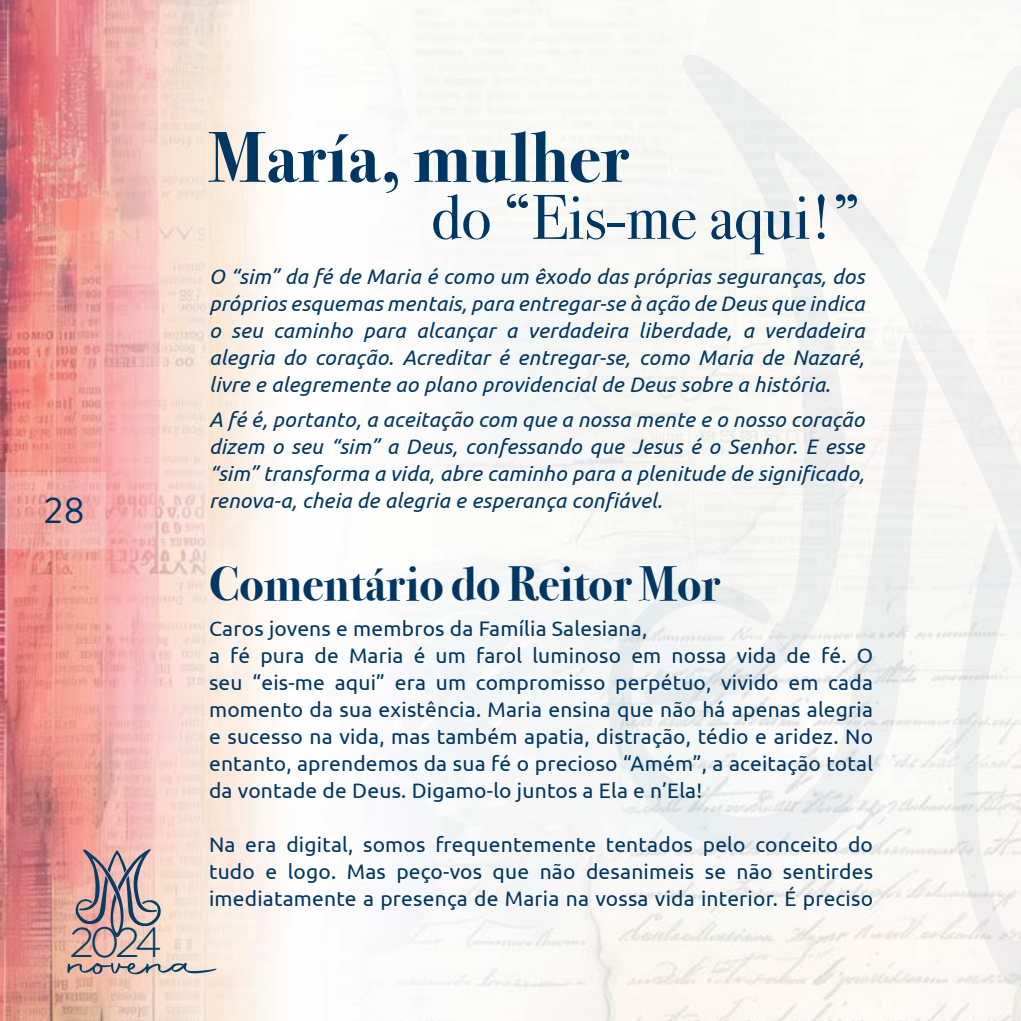
<style>
.page{position:relative;width:1021px;height:1021px;background:#fff}
.page>*{position:absolute;margin:0;border:0;box-sizing:border-box;transform-origin:0 0}
.t1{font:700 72px "Bodoni Svty Two ITCTT";color:#003662}
.t2{font:63px "Bodoni Svty Two ITCTT";color:#003662}
.t3{font:60px "Autography";color:#053e62}
.TITOLO{font:700 48px "Bodoni Svty Two ITCTT";color:#003662}
.t4{font:300 42px "Gotham";color:#053e62}
.t5{font:36px "Brandon Text";color:#003662}
.t6{font:21px/27px "Ubuntu";letter-spacing:.01em;color:#003662;text-align:justify}
.t7{font:italic 21px/27px "Ubuntu";letter-spacing:.01em;color:#003662;text-align:justify}
</style>
<div class="page">
<img style="left:0;top:0;width:1020px;height:1020px">
<svg style="left:0;top:472px;width:106px;height:77px;background:#efa7a3"></svg>
<svg style="left:604px;top:334px;width:38px;height:523px;fill:#f4f6f3"></svg>
<svg style="left:642px;top:53px;width:378px;height:933px;fill:#f7f7f3"></svg>
<svg style="left:923px;top:65px;width:97px;height:239px"></svg>
<svg style="left:75px;top:849px;width:87px;height:88px;background:#bda0a0"></svg>
<h3 class="t5" style="left:44px;top:486px;width:43px">28</h3>
<h3 class="t4" style="left:69px;top:919px;width:94px">2024</h3>
<p class="t1" style="left:209px;top:98px;width:422px">María, mulher</p>
<p class="t2" style="left:431px;top:166px;width:431px">do “Eis-me aqui!”</p>
<p class="t7" style="left:209px;top:262px;width:657px">O “sim” da fé de Maria é como um êxodo das próprias seguranças, dos próprios esquemas mentais, para entregar-se à ação de Deus que indica o seu caminho para alcançar a verdadeira liberdade, a verdadeira alegria do coração. Acreditar é entregar-se, como Maria de Nazaré, livre e alegremente ao plano providencial de Deus sobre a história.</p>
<p class="t7" style="left:209px;top:406px;width:657px">A fé é, portanto, a aceitação com que a nossa mente e o nosso coração dizem o seu “sim” a Deus, confessando que Jesus é o Senhor. E esse “sim” transforma a vida, abre caminho para a plenitude de significado, renova-a, cheia de alegria e esperança confiável.</p>
<p class="TITOLO" style="left:209px;top:544px;width:513px">Comentário do Reitor Mor</p>
<p class="t6" style="left:209px;top:614px;width:439px">Caros jovens e membros da Família Salesiana,</p>
<p class="t6" style="left:209px;top:641px;width:665px">a fé pura de Maria é um farol luminoso em nossa vida de fé. O seu “eis-me aqui” era um compromisso perpétuo, vivido em cada momento da sua existência. Maria ensina que não há apenas alegria e sucesso na vida, mas também apatia, distração, tédio e aridez. No entanto, aprendemos da sua fé o precioso “Amém”, a aceitação total da vontade de Deus. Digamo-lo juntos a Ela e n’Ela!</p>
<p class="t6" style="left:209px;top:830px;width:665px">Na era digital, somos frequentemente tentados pelo conceito do tudo e logo. Mas peço-vos que não desanimeis se não sentirdes imediatamente a presença de Maria na vossa vida interior. É preciso</p>
<h3 class="t3" style="left:69px;top:922px;width:152px">novena</h3>
</div>
